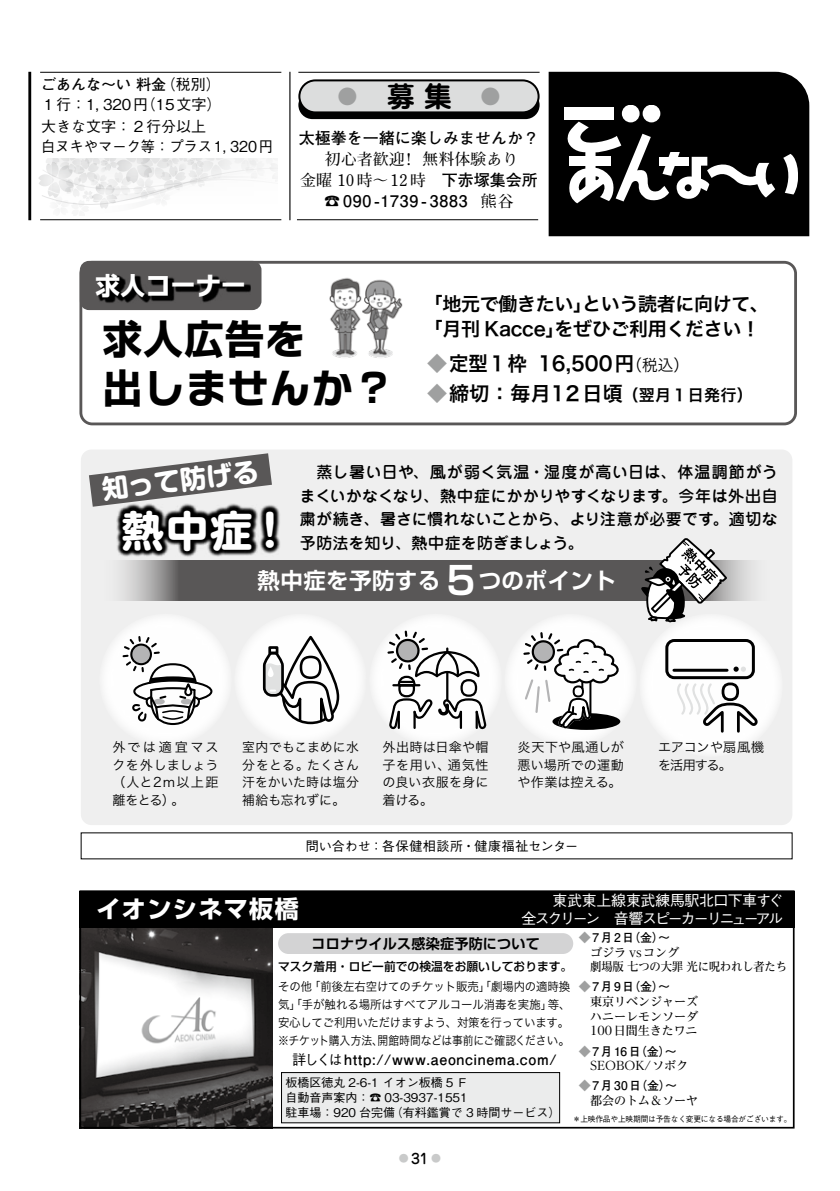
<style>
.page{position:relative;width:840px;height:1191px;background:#fff}
.page>*{position:absolute;margin:0;border:0;box-sizing:border-box;transform-origin:0 0}
.t1{font:700 42.2px "Shin M Go Pro";color:#fff}
.t2{font:700 39.4px "Typelabo N Std";letter-spacing:.06em;color:#000}
.t3{font:700 39.4px "Shin Go Pro";color:#000}
.t4{font:700 38.2px "Shin Go Pro De";color:#fff}
.t5{font:700 28px "Jun 501 Pro";color:#000}
.t6{font:700 26.2px "Shin M Go Pro";color:#fff}
.t7{font:700 24.6px "Typelabo N Std";color:#fff}
.t8{font:700 24px "Shin Go Pro";letter-spacing:.06em;color:#fff}
.t9{font:700 22.4px "Shin Go Pro De";letter-spacing:.02em;color:#fff}
.t10{font:20px "Hiragino Sans W6";color:#000}
.t11{font:20px "Hiragino Sans W6";letter-spacing:.02em;color:#000}
.t12{font:700 20px "Jun 501 Pro";color:#9fa0a0}
.t13{font:19px/25.6px "Hiragino Sans W6";letter-spacing:-.02em;color:#000}
.t14{font:500 16px/23.4px "Jun 34 Pro";letter-spacing:.01em;color:#000;text-align:justify}
.t15{font:700 16px "Futo Min A101 Pro";color:#000}
.t16{font:700 16px "Futo Go B101 Pro";color:#000}
.t17{font:700 16px "Futo Go B101 Pro";letter-spacing:.05em;color:#000}
.t18{font:16px "Hiragino Sans W6";letter-spacing:.02em;color:#000}
.t19{font:16px "Hiragino Sans W3";color:#000}
.t20{font:500 15px/20px "Gothic BBB Pro";color:#000}
.t21{font:500 15px/17.6px "Gothic BBB Pro";letter-spacing:-.095em;color:#fff;text-align:right}
.t22{font:700 15px "Futo Go B101 Pro";color:#000}
.t23{font:700 14.4px "Futo Go B101 Pro";letter-spacing:.04em;color:#000}
.t24{font:700 14px "Shin Go Pro De";letter-spacing:.02em;color:#000}
.t25{font:500 14px "Jun 34 Pro";color:#000}
.t26{font:13px/17.8px "Hiragino Sans W3";letter-spacing:.015em;color:#000;text-align:justify}
.t27{font:500 13px "Gothic BBB Pro";letter-spacing:.015em;color:#000}
.t28{font:13px/17.8px "Hiragino Sans W3";letter-spacing:-.02em;color:#000}
.t29{font:13px "Hiragino Sans W3";letter-spacing:.065em;color:#000}
.t30{font:13px "Hiragino Sans W3";letter-spacing:.2em;color:#000}
.t31{font:12px/18px "Hiragino Sans W3";letter-spacing:-.01em;color:#000;scale:.95 1}
.t32{font:500 12px "Gothic BBB Pro";color:#000}
.t33{font:500 12px/14.6px "Reim Pro";letter-spacing:-.005em;color:#000;text-align:justify}
.t34{font:700 12px "Futo Go B101 Pro";letter-spacing:.12em;color:#000}
.t35{font:500 12px/14.6px "Reim Pro";letter-spacing:-.025em;color:#000}
.t36{font:500 12px "Shin Go Pro";color:#000}
.t37{font:12px "Hiragino Sans W3";letter-spacing:-.01em;color:#000;scale:.9 1}
.t38{font:500 10px "Jun 34 Pro";color:#c9caca}
.t39{font:500 8px "Gothic BBB Pro";letter-spacing:-.03em;color:#000}
.s1{font-family:"Futo Go B101 Pro"}
.s2{font-family:"Shin Go Pro"}
.s3{font-family:"Typelabo N Std"}
.s4{color:#9fa0a0}
.s5{font-family:"Hiragino Sans W6";font-size:20px}
.s6{font-family:"Gothic BBB Pro";font-weight:500}
</style>
<div class="page">
<div style="left:298px;top:91px;width:241px;height:28px;background:#000;border-radius:14px"></div>
<div style="left:299px;top:80px;width:239px;height:32px;background:#dcdddd;border-radius:16px"></div>
<div style="left:298px;top:79px;width:241px;height:34px;border:2px solid #000;border-radius:16px"></div>
<hr style="left:298px;top:72px;width:241px;height:1px;background:#000">
<div style="left:548px;top:72px;width:260px;height:164px;background:#000"></div>
<div style="left:642px;top:106px;width:18px;height:16px;background:#fff;border-radius:50%"></div>
<div style="left:621px;top:106px;width:18px;height:16px;background:#fff;border-radius:50%"></div>
<div style="left:564px;top:108px;width:50px;height:12px;background:#fff"></div>
<svg style="left:564px;top:122px;width:210px;height:81px"></svg>
<svg style="left:782px;top:154px;width:15px;height:40px"></svg>
<hr style="left:289px;top:72px;width:1px;height:148px;background:#000">
<hr style="left:28px;top:72px;width:3px;height:148px;background:#000">
<hr style="left:40px;top:219px;width:241px;height:1px;background:#000">
<hr style="left:297px;top:219px;width:241px;height:1px;background:#000">
<hr style="left:40px;top:72px;width:241px;height:1px;background:#000">
<svg style="left:38px;top:159px;width:240px;height:50px"></svg>
<div style="left:79px;top:261px;width:717px;height:164px;border:3px solid #595757;border-radius:11px"></div>
<div style="left:80px;top:261px;width:181px;height:49px;background:#595757;border-radius:9px"></div>
<svg style="left:98px;top:275px;width:153px;height:28px"></svg>
<img style="left:329px;top:277px;width:74px;height:81px">
<div style="left:81px;top:449px;width:711px;height:376px;background:#efefef;border-radius:11px"></div>
<svg style="left:89px;top:453px;width:183px;height:54px"></svg>
<svg style="left:116px;top:503px;width:164px;height:54px;fill:#010101"></svg>
<svg style="left:120px;top:560px;width:634px;height:41px;background:#686666"></svg>
<div style="left:369px;top:613px;width:132px;height:133px;background:#fff;border-radius:50%"></div>
<svg style="left:387px;top:630px;width:100px;height:100px"></svg>
<div style="left:639px;top:613px;width:143px;height:144px;background:#fff;border-radius:50%"></div>
<div style="left:665px;top:639px;width:89px;height:40px;border:3px solid #000;border-radius:7px"></div>
<svg style="left:677px;top:682px;width:81px;height:51px"></svg>
<hr style="left:673px;top:669px;width:53px;height:2px;background:#000">
<svg style="left:733px;top:666px;width:12px;height:5px"></svg>
<div style="left:504px;top:613px;width:132px;height:133px;background:#fff;border-radius:50%"></div>
<svg style="left:522px;top:631px;width:98px;height:99px"></svg>
<svg style="left:239px;top:618px;width:122px;height:122px"></svg>
<div style="left:99px;top:613px;width:133px;height:133px;background:#fff;border-radius:50%"></div>
<svg style="left:122px;top:636px;width:91px;height:90px"></svg>
<svg style="left:641px;top:538px;width:86px;height:84px"></svg>
<img style="left:82px;top:927px;width:190px;height:198px">
<div style="left:79px;top:890px;width:715px;height:37px;background:#000"></div>
<div style="left:281px;top:1072px;width:278px;height:50px;background:#ebecec"></div>
<div style="left:281px;top:1072px;width:278px;height:51px;border:1px solid #000"></div>
<div style="left:278px;top:933px;width:295px;height:21px;background:#d3d3d4;border-radius:10px"></div>
<div style="left:79px;top:890px;width:715px;height:238px;border:2px solid #000"></div>
<svg style="left:121px;top:546px;width:14px;height:1px"></svg>
<p class="t20" style="left:161px;top:72px;width:61px">（税別(</p>
<p class="t22" style="left:41px;top:72px;width:126px">ごあんな〜い料金</p>
<p class="t20" style="left:41px;top:92px;width:182px">１行：1，320 （円 15文字(</p>
<p class="t20" style="left:41px;top:114px;width:233px">大きな文字：２行分以上<br>白ヌキやマーク等：プラス1，320円</p>
<p class="t12" style="left:337px;top:80px;width:41px">●　</p>
<h3 class="t5" style="left:387px;top:74px;width:67px">募集</h3>
<p class="t12" style="left:480px;top:80px;width:21px">●</p>
<p class="t16" style="left:299px;top:125px;width:241px">太極拳を一緒に楽しみませんか?</p>
<p class="t15" style="left:401px;top:147px;width:119px">！無料体験あり</p>
<p class="t15" style="left:325px;top:147px;width:81px">初心者歓迎</p>
<p class="t15" style="left:300px;top:168px;width:239px">金曜 10時～12時<span class="s1">　下赤塚集会所</span></p>
<p class="t15" style="left:480px;top:189px;width:34px">熊谷</p>
<p class="t17" style="left:324px;top:188px;width:145px">︎090-1739-3883</p>
<p class="t16" style="left:324px;top:188px;width:17px">☎</p>
<h3 class="t7" style="left:95px;top:267px;width:152px"><span class="s2">求人</span>コーナー</h3>
<h2 class="t3" style="left:103px;top:307px;width:203px">求人広告<span class="s3">を</span></h2>
<h2 class="t2" style="left:103px;top:359px;width:292px"><span class="s2">出</span>しませんか<span class="s2">?</span></h2>
<p class="t13" style="left:582px;top:290px;width:188px">という読者に向けて、</p>
<p class="t13" style="left:554px;top:290px;width:207px;text-indent:-131px">「地元で働きたい」<br>をぜひご利用ください!</p>
<p class="t13" style="left:423px;top:316px;width:142px">「月刊 Kacce」</p>
<p class="t10" style="left:427px;top:345px;width:101px"><span class="s4">◆</span>定型１枠</p>
<p class="t10" style="left:538px;top:345px;width:76px">16,500</p>
<p class="t19" style="left:614px;top:351px;width:75px">（<span class="s5">円</span>税込(</p>
<p class="t11" style="left:427px;top:375px;width:197px"><span class="s4">◆</span>締切：毎月12日頃</p>
<p class="t18" style="left:622px;top:381px;width:132px">（翌月１日発行(</p>
<h3 class="t6" style="left:100px;top:468px;width:159px;rotate:-7deg">知って防げる</h3>
<h1 class="t1" style="left:122px;top:496px;width:170px">熱中症!</h1>
<p class="t14" style="left:300px;top:459px;width:479px">　蒸し暑い日や、風が弱く気温・湿度が高い日は、体温調節がうまくいかなくなり、熱中症にかかりやすくなります。今年は外出自粛が続き、暑さに慣れないことから、より注意が必要です。適切な予防法を知り、熱中症を防ぎましょう。</p>
<h3 class="t9" style="left:257px;top:562px;width:184px">熱中症を予防する</h3>
<h3 class="t4" style="left:446px;top:549px;width:30px">5</h3>
<h3 class="t9" style="left:478px;top:562px;width:138px">つのポイント</h3>
<p class="t30" style="left:112px;top:735px;width:108px">外では適宜マス</p>
<p class="t26" style="left:112px;top:755px;width:108px">クを外しましょう</p>
<p class="t29" style="left:112px;top:771px;width:108px">（人と2ｍ以上距</p>
<p class="t26" style="left:171px;top:790px;width:15px">。</p>
<p class="t26" style="left:112px;top:790px;width:64px">離をとる(</p>
<p class="t26" style="left:242px;top:737px;width:118px">室内でもこまめに水分をとる。たくさん汗をかいた時は塩分補給も忘れずに。</p>
<p class="t26" style="left:382px;top:737px;width:108px;text-align:right">外出時は日傘や帽通気性</p>
<p class="t26" style="left:382px;top:755px;width:108px;text-align:left">子を用い、<br>の良い衣服を身に着ける。</p>
<p class="t26" style="left:517px;top:737px;width:108px">炎天下や風通しが悪い場所での運動や作業は控える。</p>
<p class="t27" style="left:305px;top:835px;width:274px">問い合わせ：各保健相談所・健康福祉センター</p>
<p class="t28" style="left:657px;top:737px;width:108px">エアコンや扇風機を活用する。</p>
<h3 class="t8" style="left:96px;top:890px;width:204px">イオンシネマ板橋</h3>
<p class="t21" style="left:521px;top:889px;width:263px">東武東上線東武練馬駅北口下車すぐ<br>全スクリーン　音響スピーカーリニューアル</p>
<p class="t34" style="left:578px;top:928px;width:93px"><span class="s4">◆</span>7月2 （日金〜(</p>
<p class="t35" style="left:590px;top:944px;width:198px">ゴジラ vsコング<br>劇場版七つの大罪光に呪われし者たち</p>
<p class="t34" style="left:578px;top:977px;width:93px"><span class="s4">◆</span>7月9 （日金〜(</p>
<p class="t33" style="left:590px;top:994px;width:109px">東京リベンジャーズハニーレモンソーダ100日間生きたワニ</p>
<p class="t34" style="left:578px;top:1041px;width:99px"><span class="s4">◆</span>7月16 （日金〜(</p>
<p class="t33" style="left:590px;top:1058px;width:99px">SEOBOK/ソボク</p>
<p class="t34" style="left:578px;top:1076px;width:100px"><span class="s4">◆</span>7月30 （日金〜(</p>
<p class="t33" style="left:590px;top:1093px;width:109px">都会のトム＆ソーヤ</p>
<p class="t39" style="left:572px;top:1112px;width:220px">＊上映作品や上映期間は予告なく変更になる場合がございます。</p>
<p class="t24" style="left:311px;top:932px;width:230px">コロナウイルス感染症予防について</p>
<p class="t36" style="left:278px;top:957px;width:295px">マスク着用・ロビー前での検温をお願いしております。</p>
<p class="t31" style="left:309px;top:976px;width:276px">「前後左右空けてのチケット販売」「劇場内の適時換</p>
<p class="t31" style="left:278px;top:976px;width:309px">その他<br>気」「手が触れる場所はすべてアルコール消毒を実施 等」 、安心してご利用いただけますよう、対策を行っています。※チケット購入方法開館時間などは事前にご確認ください。</p>
<p class="t37" style="left:372px;top:1029px;width:14px">、</p>
<p class="t23" style="left:292px;top:1048px;width:266px"><span class="s6">詳しくは</span>http://www.aeoncinema.com/</p>
<p class="t32" style="left:285px;top:1073px;width:184px">板橋区徳丸 2-6-1 イオン板橋 5 Ｆ</p>
<p class="t32" style="left:285px;top:1088px;width:184px">自動音声案内：☎ 03-3937-1551</p>
<p class="t32" style="left:390px;top:1103px;width:171px">（有料鑑賞で 3 時間サービス(</p>
<p class="t32" style="left:285px;top:1103px;width:111px">駐車場：920 台完備</p>
<p class="t25" style="left:411px;top:1147px;width:19px">31</p>
<p class="t38" style="left:398px;top:1150px;width:11px">●</p>
<p class="t38" style="left:431px;top:1150px;width:11px">●</p>
</div>
